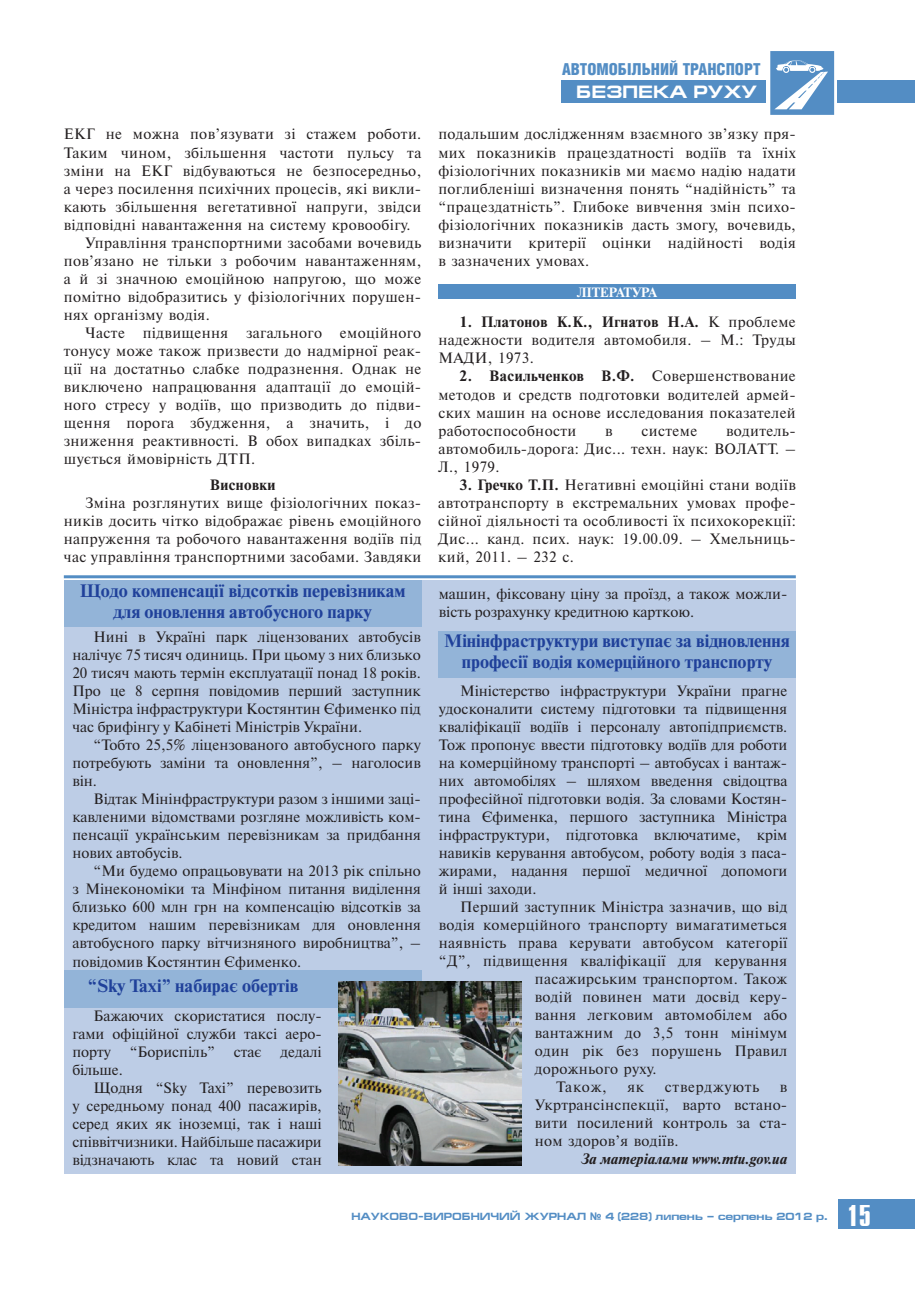
<style>
.page{position:relative;width:915px;height:1302px;background:#fff}
.page>*{position:absolute;margin:0;border:0;box-sizing:border-box;transform-origin:0 0}
.t1{font:700 30px "Compact C";color:#fff}
.t2{font:700 18px/21.6px "Newton C";color:#20419a;text-align:center}
.t3{font:700 18px "Europe Ext";color:#fff}
.t4{font:900 16.5px "Helios Cond";color:#538dc4}
.t5{font:15px/18px "Newton C";letter-spacing:.025em;color:#231f20;text-align:justify}
.t6{font:15px/18px "Newton C";color:#231f20}
.t7{font:italic 700 15px "Newton C";color:#231f20}
.t8{font:15px "Newton C";letter-spacing:.05em;color:#231f20}
.t9{font:700 15px "Newton C";letter-spacing:.025em;color:#231f20}
.t10{font:700 13.5px "Newton C";letter-spacing:-.02em;color:#fff}
.t11{font:700 10.5px "Europe Ext";color:#538dc4}
.s1{font-weight:700}
.s2{font-family:"Arial"}
</style>
<div class="page">
<div style="left:561px;top:81px;width:204px;height:22px;background:#538dc4"></div>
<div style="left:837px;top:81px;width:77px;height:22px;background:#538dc4"></div>
<svg style="left:770px;top:51px;width:63px;height:64px"></svg>
<div style="left:838px;top:1198px;width:76px;height:30px;background:#538dc4"></div>
<div style="left:438px;top:284px;width:357px;height:14px;background:#538dc4"></div>
<div style="left:64px;top:580px;width:731px;height:594px;background:#bdcde6"></div>
<div style="left:64px;top:579px;width:357px;height:47px;background:#93b4d8"></div>
<div style="left:438px;top:630px;width:357px;height:47px;background:#93b4d8"></div>
<div style="left:64px;top:969px;width:357px;height:38px;background:#93b4d8"></div>
<img style="left:338px;top:981px;width:183px;height:183px">
<hr style="left:64px;top:575px;width:731px;height:3px;background:#538dc4">
<p class="t5" style="left:64px;top:125px;width:359px">ЕКГ не можна пов’язувати зі стажем роботи.</p>
<p class="t5" style="left:64px;top:143px;width:359px">Таким чином, збільшення частоти пульсу та</p>
<p class="t5" style="left:64px;top:161px;width:359px">зміни на ЕКГ відбуваються не безпосередньо,</p>
<p class="t5" style="left:64px;top:179px;width:359px">а через посилення психічних процесів, які викли-</p>
<p class="t5" style="left:64px;top:197px;width:359px">кають збільшення вегетативної напруги, звідси</p>
<p class="t5" style="left:64px;top:215px;width:348px">відповідні навантаження на систему кровообігу.</p>
<p class="t5" style="left:85px;top:233px;width:337px">Управління транспортними засобами вочевидь</p>
<p class="t5" style="left:64px;top:251px;width:359px">пов’язано не тільки з робочим навантаженням,</p>
<p class="t5" style="left:64px;top:269px;width:359px">а й зі значною емоційною напругою, що може</p>
<p class="t5" style="left:64px;top:287px;width:359px">помітно відобразитись у фізіологічних порушен-</p>
<p class="t5" style="left:64px;top:305px;width:147px">нях організму водія.</p>
<p class="t5" style="left:85px;top:323px;width:337px">Часте підвищення загального емоційного</p>
<p class="t5" style="left:64px;top:341px;width:359px">тонусу може також призвести до надмірної реак-</p>
<p class="t5" style="left:64px;top:359px;width:359px">ції на достатньо слабке подразнення. Однак не</p>
<p class="t5" style="left:64px;top:377px;width:359px">виключено напрацювання адаптації до емоцій-</p>
<p class="t5" style="left:64px;top:395px;width:359px">ного стресу у водіїв, що призводить до підви-</p>
<p class="t5" style="left:64px;top:413px;width:359px">щення порога збудження, а значить, і до</p>
<p class="t5" style="left:64px;top:431px;width:357px">зниження реактивності. В обох випадках збіль-</p>
<p class="t5" style="left:64px;top:449px;width:193px">шується ймовірність ДТП.</p>
<p class="t9" style="left:210px;top:476px;width:67px">Висновки</p>
<p class="t5" style="left:64px;top:494px;width:359px;text-indent:21px">Зміна розглянутих вище фізіологічних показ&shy;ників досить чітко відображає рівень емоційного напруження та робочого навантаження водіїв під час управління транспортними засобами. Завдяки</p>
<p class="t2" style="left:80px;top:579px;width:327px">Щодо компенсації відсотків перевізникам для оновлення автобусного парку</p>
<p class="t5" style="left:72px;top:628px;width:350px;text-indent:21px">Нині в Україні парк ліцензованих автобусів налічує 75 тисяч одиниць. При цьому з них близько 20 тисяч мають термін експлуатації понад 18 років.<br>Про це 8 серпня повідомив перший заступник Міністра інфраструктури Костянтин Єфименко під час брифінгу у Кабінеті Міністрів України.</p>
<p class="t5" style="left:72px;top:736px;width:350px;text-indent:21px">“Тобто 25,5% ліцензованого автобусного парку потребують заміни та оновлення”, – наголосив він.</p>
<p class="t5" style="left:72px;top:790px;width:350px;text-indent:21px">Відтак Мінінфраструктури разом з іншими заці&shy;кавленими відомствами розгляне можливість ком&shy;пенсації українським перевізникам за придбання нових автобусів.</p>
<p class="t5" style="left:72px;top:862px;width:350px;text-indent:21px">“Ми будемо опрацьовувати на 2013 рік спільно з Мінекономіки та Мінфіном питання виділення близько 600 млн грн на компенсацію відсотків за кредитом нашим перевізникам для оновлення автобусного парку вітчизняного виробництва”, – повідомив Костянтин Єфименко.</p>
<p class="t2" style="left:88px;top:975px;width:212px">“Sky Taxi” набирає обертів</p>
<p class="t5" style="left:72px;top:1006px;width:251px;text-indent:21px">Бажаючих скористатися послу&shy;гами офіційної служби таксі аеро&shy;порту “Бориспіль” стає дедалі більше.</p>
<p class="t5" style="left:72px;top:1078px;width:251px;text-indent:21px">Щодня “Sky Taxi” перевозить у середньому понад 400 пасажирів, серед яких як іноземці, так і наші співвітчизники. Найбільше пасажири відзначають клас та новий стан</p>
<p class="t4" style="left:561px;top:60px;width:200px">АВТОМОБІЛЬНИЙ ТРАНСПОРТ</p>
<p class="t3" style="left:576px;top:82px;width:182px">БЕЗПЕКА РУХУ</p>
<p class="t5" style="left:438px;top:125px;width:359px">подальшим дослідженням взаємного зв’язку пря&shy;мих показників працездатності водіїв та їхніх фізіологічних показників ми маємо надію надати поглибленіші визначення понять “надійність” та “працездатність”. Глибоке вивчення змін психо&shy;фізіологічних показників дасть змогу, вочевидь, визначити критерії оцінки надійності водія в зазначених умовах.</p>
<p class="t10" style="left:577px;top:284px;width:81px">ЛІТЕРАТУРА</p>
<p class="t5" style="left:438px;top:313px;width:359px;text-indent:21px"><span class="s1">1. Платонов К.К., Игнатов Н.А.</span> К проблеме надежности водителя автомобиля. – М.: Труды МАДИ, 1973.</p>
<p class="t5" style="left:438px;top:367px;width:359px;text-indent:21px"><span class="s1">2. Васильченков В.Ф.</span> Совершенствование методов и средств подготовки водителей армей&shy;ских машин на основе исследования показателей работоспособности</p>
<p class="t5" style="left:438px;top:421px;width:359px;text-indent:287px">водитель&shy;автомобиль-дорога: Дис... техн. наук: ВОЛАТТ. – Л., 1979.</p>
<p class="t5" style="left:438px;top:475px;width:359px;text-indent:21px"><span class="s1">3. Гречко Т.П.</span> Негативні емоційні стани водіїв автотранспорту в екстремальних умовах профе&shy;сійної діяльності та особливості їх психокорекції:<br>Дис... канд. псих. наук: 19.00.09. – Хмельниць&shy;кий, 2011. – 232 с.</p>
<p class="t5" style="left:605px;top:421px;width:9px">в</p>
<p class="t5" style="left:641px;top:421px;width:57px">системе</p>
<p class="t6" style="left:438px;top:584px;width:350px">машин, фіксовану ціну за проїзд, а також можли&shy;вість розрахунку кредитною карткою.</p>
<p class="t2" style="left:444px;top:629px;width:347px">Мінінфраструктури виступає за відновлення професії водія комерційного транспорту</p>
<p class="t5" style="left:438px;top:681px;width:350px;text-indent:21px">Міністерство інфраструктури України прагне удосконалити систему підготовки та підвищення кваліфікації водіїв і персоналу автопідприємств.<br>Тож пропонує ввести підготовку водіїв для роботи на комерційному транспорті – автобусах і вантаж&shy;них автомобілях – шляхом введення свідоцтва професійної підготовки водія. За словами Костян&shy;тина Єфименка, першого заступника Міністра інфраструктури, підготовка включатиме, крім навиків керування автобусом, роботу водія з паса&shy;жирами, надання першої медичної допомоги й інші заходи.</p>
<p class="t5" style="left:460px;top:897px;width:328px">Перший заступник Міністра зазначив, що від</p>
<p class="t5" style="left:438px;top:915px;width:350px">водія комерційного транспорту вимагатиметься</p>
<p class="t5" style="left:438px;top:933px;width:350px">наявність права керувати автобусом категорії</p>
<p class="t5" style="left:438px;top:951px;width:350px">“Д”, підвищення кваліфікації для керування</p>
<p class="t5" style="left:534px;top:969px;width:254px">пасажирським транспортом. Також</p>
<p class="t5" style="left:534px;top:987px;width:254px">водій повинен мати досвід керу-</p>
<p class="t5" style="left:534px;top:1005px;width:254px">вання легковим автомобілем або</p>
<p class="t5" style="left:534px;top:1023px;width:254px">вантажним до 3,5 тонн мінімум</p>
<p class="t5" style="left:534px;top:1041px;width:254px">один рік без порушень Правил</p>
<p class="t5" style="left:534px;top:1059px;width:123px">дорожнього руху.</p>
<p class="t5" style="left:556px;top:1077px;width:52px">Також,</p>
<p class="t5" style="left:627px;top:1077px;width:18px">як</p>
<p class="t8" style="left:664px;top:1078px;width:96px">стверджують</p>
<p class="t5" style="left:534px;top:1077px;width:254px;text-indent:245px">в Укртрансінспекції, варто встано&shy;вити посилений контроль за ста&shy;ном здоров’я водіїв.</p>
<p class="t7" style="left:580px;top:1150px;width:208px">За матеріалами www.mtu.gov.ua</p>
<p class="t11" style="left:351px;top:1210px;width:477px">НАУКОВО-ВИРОБНИЧИЙ ЖУРНАЛ <span class="s2">№</span> 4 (228) липень – серпень 2012 р.</p>
<h1 class="t1" style="left:846px;top:1200px;width:26px">15</h1>
</div>
